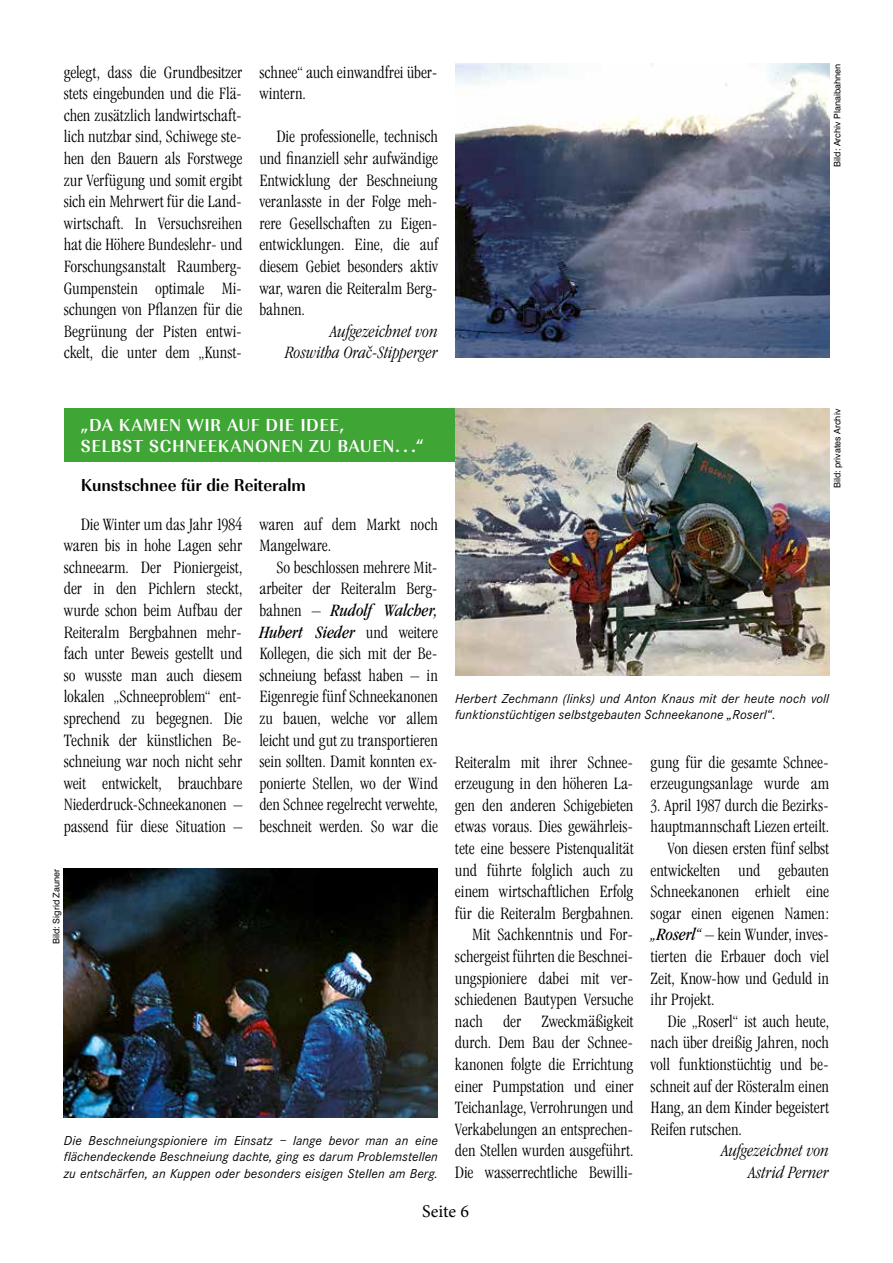
<style>
.page{position:relative;width:893px;height:1263px;background:#fff}
.page>*{position:absolute;margin:0;border:0;box-sizing:border-box;transform-origin:0 0}
.t1{font:300 condensed 18px/21.6px "Garamond IT Cby BT";letter-spacing:-.005em;color:#000;text-align:justify}
.t2{font:italic 300 condensed 18px/21.6px "Garamond IT Cby BT";letter-spacing:-.005em;color:#000;text-align:right}
.t3{font:18px/21.6px "URW Imperial T Bold Narr";letter-spacing:.035em;color:#fff}
.t4{font:18px "URW Imperial T Bold Narr";letter-spacing:-.005em;color:#000}
.t5{font:18px "Minion Pro";letter-spacing:-.005em;color:#000}
.t6{font:italic 13.5px/16.5px "Corporate S";letter-spacing:.005em;color:#000}
.t7{font:9px "Swiss 721 BT";color:#000}
.s1{font-weight:400;font-style:italic}
</style>
<div class="page">
<div style="left:64px;top:408px;width:395px;height:53px;background:#3fa535"></div>
<img style="left:455px;top:64px;width:374px;height:293px">
<img style="left:455px;top:408px;width:374px;height:268px">
<img style="left:64px;top:868px;width:374px;height:249px">
<p class="t1" style="left:64px;top:61px;width:180px">gelegt, dass die Grundbesitzer stets eingebunden und die Flä&shy;chen zusätzlich landwirtschaft&shy;lich nutzbar sind, Schiwege ste&shy;hen den Bauern als Forstwege zur Verfügung und somit ergibt sich ein Mehrwert für die Land&shy;wirtschaft. In Versuchsreihen hat die Höhere Bundeslehr- und Forschungsanstalt Raumberg-Gumpenstein optimale Mi&shy;schungen von Pflanzen für die Begrünung der Pisten entwi&shy;ckelt, die unter dem „Kunst-</p>
<p class="t1" style="left:259px;top:61px;width:180px">schnee“ auch einwandfrei über&shy;wintern.</p>
<p class="t1" style="left:259px;top:126px;width:180px;text-indent:17px">Die professionelle, technisch und finanziell sehr aufwändige Entwicklung der Beschneiung veranlasste in der Folge meh&shy;rere Gesellschaften zu Eigen&shy;entwicklungen. Eine, die auf diesem Gebiet besonders aktiv war, waren die Reiteralm Berg&shy;bahnen.</p>
<p class="t2" style="left:285px;top:320px;width:154px">Aufgezeichnet von<br>Roswitha Oracˇ-Stipperger</p>
<p class="t7" style="left:832px;top:167px;width:104px;rotate:-90deg">Bild: Archiv Planaibahnen</p>
<p class="t3" style="left:81px;top:414px;width:344px">„DA KAMEN WIR AUF DIE IDEE,<br>SELBST SCHNEEKANONEN ZU BAUEN. . .“</p>
<p class="t4" style="left:81px;top:474px;width:227px">Kunstschnee für die Reiteralm</p>
<p class="t1" style="left:64px;top:513px;width:180px;text-indent:17px">Die Winter um das Jahr 1984 waren bis in hohe Lagen sehr schneearm. Der Pioniergeist, der in den Pichlern steckt, wurde schon beim Aufbau der Reiteralm Bergbahnen mehr&shy;fach unter Beweis gestellt und so wusste man auch diesem lokalen „Schneeproblem“ ent&shy;sprechend zu begegnen. Die Technik der künstlichen Be&shy;schneiung war noch nicht sehr weit entwickelt, brauchbare Niederdruck-Schneekanonen – passend für diese Situation –</p>
<p class="t1" style="left:259px;top:513px;width:180px">waren auf dem Markt noch<br>Mangelware.</p>
<p class="t1" style="left:259px;top:556px;width:180px;text-indent:17px">So beschlossen mehrere Mit&shy;arbeiter der Reiteralm Berg&shy;bahnen – <span class="s1">Rudolf Walcher, Hubert Sieder</span> und weitere Kollegen, die sich mit der Be&shy;schneiung befasst haben – in Eigenregie fünf Schneekanonen zu bauen, welche vor allem leicht und gut zu transportieren sein sollten. Damit konnten ex&shy;ponierte Stellen, wo der Wind den Schnee regelrecht verwehte, beschneit werden. So war die</p>
<p class="t7" style="left:51px;top:944px;width:76px;rotate:-90deg">Bild: Sigrid Zauner</p>
<p class="t6" style="left:64px;top:1132px;width:376px;text-align:justify">Die Beschneiungspioniere im Einsatz – lange bevor man an eine flächendeckende Beschneiung dachte, ging es darum Problemstellen zu entschärfen, an Kuppen oder besonders eisigen Stellen am Berg.</p>
<p class="t7" style="left:832px;top:488px;width:81px;rotate:-90deg">Bild: privates Archiv</p>
<p class="t6" style="left:455px;top:690px;width:376px">Herbert Zechmann (links) und Anton Knaus mit der heute noch voll funktionstüchtigen selbstgebauten Schneekanone „Roserl“.</p>
<p class="t1" style="left:455px;top:751px;width:180px;text-align:right">Reiteralm mit ihrer Schnee&shy;erzeugung in den höheren La&shy;gen den anderen Schigebieten etwas voraus. Dies gewährleis&shy;tete eine bessere Pistenqualität und führte folglich auch zu einem wirtschaftlichen Erfolg für die Reiteralm Bergbahnen.<br>Mit Sachkenntnis und For&shy;schergeist führten die Beschnei&shy;ungspioniere dabei mit ver&shy;schiedenen Bautypen Versuche nach der Zweckmäßigkeit durch. Dem Bau der Schnee&shy;kanonen folgte die Errichtung einer Pumpstation und einer<br>Teichanlage, Verrohrungen und<br>Verkabelungen an entsprechen&shy;den Stellen wurden ausgeführt.<br>Die wasserrechtliche Bewilli-</p>
<p class="t1" style="left:651px;top:751px;width:180px">gung für die gesamte Schnee&shy;erzeugungsanlage wurde am</p>
<p class="t1" style="left:651px;top:794px;width:180px">3. April 1987 durch die Bezirks-</p>
<p class="t1" style="left:651px;top:816px;width:180px">hauptmannschaft Liezen erteilt.</p>
<p class="t1" style="left:668px;top:837px;width:163px">Von diesen ersten fünf selbst</p>
<p class="t1" style="left:651px;top:859px;width:180px">entwickelten und gebauten</p>
<p class="t1" style="left:651px;top:880px;width:180px">Schneekanonen erhielt eine</p>
<p class="t1" style="left:651px;top:902px;width:180px">sogar einen eigenen Namen:</p>
<p class="t1" style="left:651px;top:924px;width:180px"><span class="s1">„Roserl“</span> – kein Wunder, inves-</p>
<p class="t1" style="left:651px;top:945px;width:180px">tierten die Erbauer doch viel</p>
<p class="t1" style="left:651px;top:967px;width:180px">Zeit, Know-how und Geduld in</p>
<p class="t1" style="left:651px;top:988px;width:65px">ihr Projekt.</p>
<p class="t1" style="left:668px;top:1010px;width:163px">Die „Roserl“ ist auch heute,</p>
<p class="t1" style="left:651px;top:1032px;width:180px">nach über dreißig Jahren, noch</p>
<p class="t1" style="left:651px;top:1053px;width:180px">voll funktionstüchtig und be-</p>
<p class="t1" style="left:651px;top:1075px;width:180px">schneit auf der Rösteralm einen</p>
<p class="t1" style="left:651px;top:1096px;width:180px">Hang, an dem Kinder begeistert</p>
<p class="t1" style="left:651px;top:1118px;width:93px">Reifen rutschen.</p>
<p class="t2" style="left:721px;top:1139px;width:110px">Aufgezeichnet von<br>Astrid Perner</p>
<p class="t5" style="left:422px;top:1199px;width:48px">Seite 6</p>
</div>
